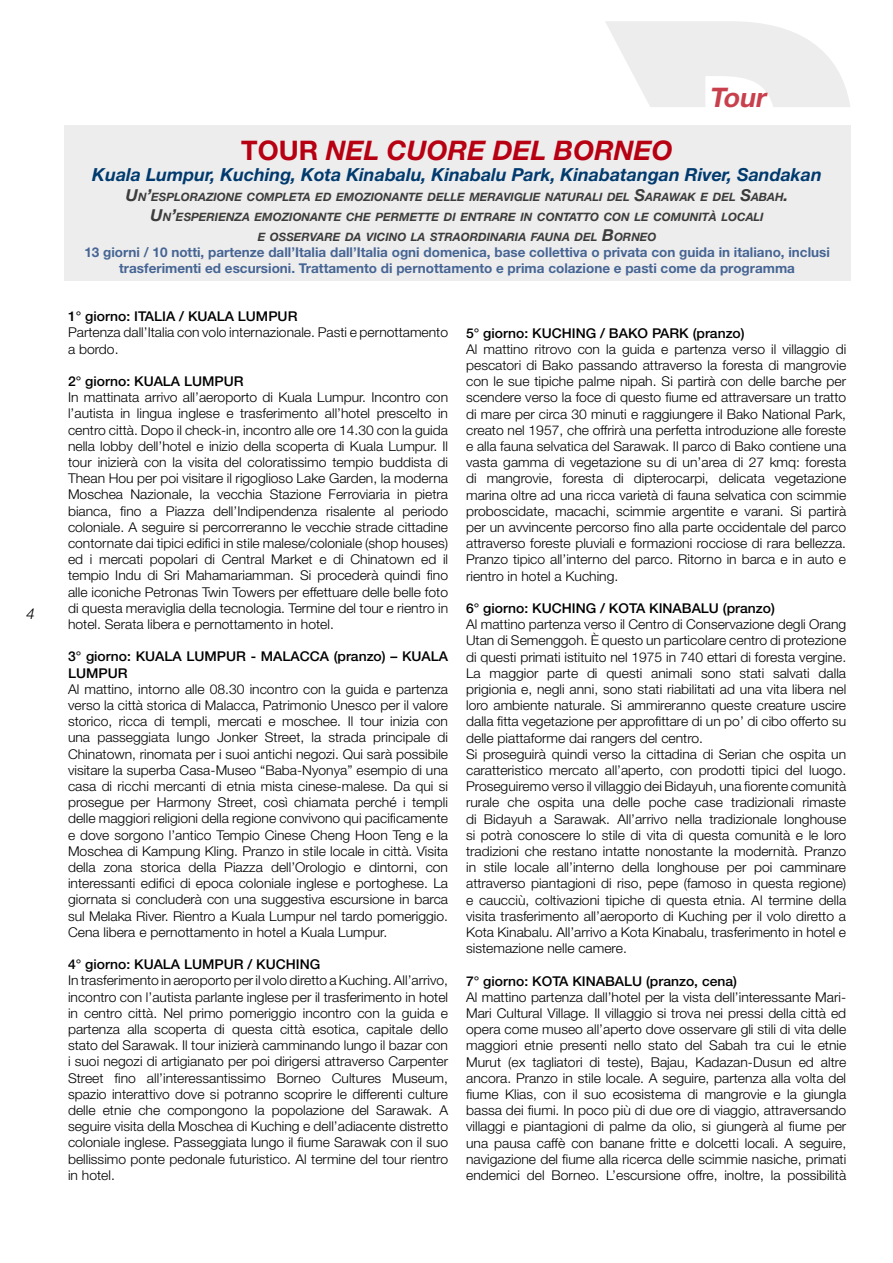
<style>
.page{position:relative;width:893px;height:1263px;background:#fff}
.page>*{position:absolute;margin:0;border:0;box-sizing:border-box;transform-origin:0 0}
.t1{font:italic 700 27px "Helvetica Neue";color:#b70012}
.t2{font:italic 700 27px "Helvetica Neue";color:#c9404d}
.t3{font:italic 700 18px "Helvetica Neue";color:#003a6e}
.t4{font:italic 300 15px "Helvetica Neue";color:#000}
.t5{font:300 13.5px/16.2px "Helvetica Neue";color:#000;text-align:justify}
.t6{font:500 13.5px/16.2px "Helvetica Neue";color:#000}
.t7{font:700 13.5px/16.2px "Helvetica Neue";color:#466594;text-align:center}
.t8{font:italic 700 11.55px/19.8px "Helvetica Neue";color:#3c3c3b;text-align:center}
.s1{font-style:normal}
.s2{font-size:16.5px}
</style>
<div class="page">
<svg style="left:605px;top:21px;width:245px;height:86px"></svg>
<div style="left:64px;top:125px;width:786px;height:156px;background:#ededed"></div>
<p class="t4" style="left:27px;top:602px;width:10px">4</p>
<h1 class="t2" style="left:709px;top:76px;width:66px">Tour</h1>
<h1 class="t1" style="left:241px;top:129px;width:433px"><span class="s1">TOUR</span> NEL CUORE DEL BORNEO</h1>
<h2 class="t3" style="left:92px;top:161px;width:731px">Kuala Lumpur, Kuching, Kota Kinabalu, Kinabalu Park, Kinabatangan River, Sandakan</h2>
<p class="t8" style="left:126px;top:187px;width:664px"><span class="s2">U</span>N<span class="s2">’</span>ESPLORAZIONE COMPLETA ED EMOZIONANTE DELLE MERAVIGLIE NATURALI DEL <span class="s2">S</span>ARAWAK E DEL <span class="s2">S</span>ABAH<span class="s2">.<br>U</span>N<span class="s2">’</span>ESPERIENZA EMOZIONANTE CHE PERMETTE DI ENTRARE IN CONTATTO CON LE COMUNITÀ LOCALI<br>E OSSERVARE DA VICINO LA STRAORDINARIA FAUNA DEL <span class="s2">B</span>ORNEO</p>
<p class="t7" style="left:84px;top:244px;width:747px">13 giorni / 10 notti, partenze dall’Italia dall’Italia ogni domenica, base collettiva o privata con guida in italiano, inclusi trasferimenti ed escursioni. Trattamento di pernottamento e prima colazione e pasti come da programma</p>
<p class="t6" style="left:68px;top:308px;width:231px">1° giorno: ITALIA / KUALA LUMPUR</p>
<p class="t5" style="left:68px;top:324px;width:382px">Partenza dall’Italia con volo internazionale. Pasti e pernottamento a bordo.</p>
<p class="t6" style="left:68px;top:372px;width:177px">2° giorno: KUALA LUMPUR</p>
<p class="t5" style="left:68px;top:388px;width:382px">In mattinata arrivo all’aeroporto di Kuala Lumpur. Incontro con l’autista in lingua inglese e trasferimento all’hotel prescelto in centro città. Dopo il check-in, incontro alle ore 14.30 con la guida nella lobby dell’hotel e inizio della scoperta di Kuala Lumpur. Il tour inizierà con la visita del coloratissimo tempio buddista di Thean Hou per poi visitare il rigoglioso Lake Garden, la moderna Moschea Nazionale, la vecchia Stazione Ferroviaria in pietra bianca, fino a Piazza dell’Indipendenza risalente al periodo coloniale. A seguire si percorreranno le vecchie strade cittadine contornate dai tipici edifici in stile malese/coloniale (shop houses) ed i mercati popolari di Central Market e di Chinatown ed il tempio Indu di Sri Mahamariamman. Si procederà quindi fino alle iconiche Petronas Twin Towers per effettuare delle belle foto di questa meraviglia della tecnologia. Termine del tour e rientro in hotel. Serata libera e pernottamento in hotel.</p>
<p class="t6" style="left:68px;top:648px;width:382px">3° giorno: KUALA LUMPUR - MALACCA (pranzo) – KUALA<br>LUMPUR</p>
<p class="t5" style="left:68px;top:680px;width:382px">Al mattino, intorno alle 08.30 incontro con la guida e partenza verso la città storica di Malacca, Patrimonio Unesco per il valore storico, ricca di templi, mercati e moschee. Il tour inizia con una passeggiata lungo Jonker Street, la strada principale di Chinatown, rinomata per i suoi antichi negozi. Qui sarà possibile visitare la superba Casa-Museo “Baba-Nyonya” esempio di una casa di ricchi mercanti di etnia mista cinese-malese. Da qui si prosegue per Harmony Street, così chiamata perché i templi delle maggiori religioni della regione convivono qui pacificamente e dove sorgono l’antico Tempio Cinese Cheng Hoon Teng e la Moschea di Kampung Kling. Pranzo in stile locale in città. Visita della zona storica della Piazza dell’Orologio e dintorni, con interessanti edifici di epoca coloniale inglese e portoghese. La giornata si concluderà con una suggestiva escursione in barca sul Melaka River. Rientro a Kuala Lumpur nel tardo pomeriggio.<br>Cena libera e pernottamento in hotel a Kuala Lumpur.</p>
<p class="t6" style="left:68px;top:956px;width:254px">4° giorno: KUALA LUMPUR / KUCHING</p>
<p class="t5" style="left:68px;top:972px;width:382px">In trasferimento in aeroporto per il volo diretto a Kuching. All’arrivo, incontro con l’autista parlante inglese per il trasferimento in hotel in centro città. Nel primo pomeriggio incontro con la guida e partenza alla scoperta di questa città esotica, capitale dello stato del Sarawak. Il tour inizierà camminando lungo il bazar con i suoi negozi di artigianato per poi dirigersi attraverso Carpenter Street fino all’interessantissimo Borneo Cultures Museum, spazio interattivo dove si potranno scoprire le differenti culture delle etnie che compongono la popolazione del Sarawak. A seguire visita della Moschea di Kuching e dell’adiacente distretto coloniale inglese. Passeggiata lungo il fiume Sarawak con il suo bellissimo ponte pedonale futuristico. Al termine del tour rientro in hotel.</p>
<p class="t6" style="left:466px;top:324px;width:280px">5° giorno: KUCHING / BAKO PARK (pranzo)</p>
<p class="t5" style="left:466px;top:340px;width:382px">Al mattino ritrovo con la guida e partenza verso il villaggio di pescatori di Bako passando attraverso la foresta di mangrovie con le sue tipiche palme nipah. Si partirà con delle barche per scendere verso la foce di questo fiume ed attraversare un tratto di mare per circa 30 minuti e raggiungere il Bako National Park, creato nel 1957, che offrirà una perfetta introduzione alle foreste e alla fauna selvatica del Sarawak. Il parco di Bako contiene una vasta gamma di vegetazione su di un’area di 27 kmq: foresta di mangrovie, foresta di dipterocarpi, delicata vegetazione marina oltre ad una ricca varietà di fauna selvatica con scimmie proboscidate, macachi, scimmie argentite e varani. Si partirà per un avvincente percorso fino alla parte occidentale del parco attraverso foreste pluviali e formazioni rocciose di rara bellezza.<br>Pranzo tipico all’interno del parco. Ritorno in barca e in auto e rientro in hotel a Kuching.</p>
<p class="t6" style="left:466px;top:599px;width:310px">6° giorno: KUCHING / KOTA KINABALU (pranzo)</p>
<p class="t5" style="left:466px;top:615px;width:382px;text-align:left">Al mattino partenza verso il Centro di Conservazione degli Orang Utan di Semenggoh. È questo un particolare centro di protezione di questi primati istituito nel 1975 in 740 ettari di foresta vergine.<br>La maggior parte di questi animali sono stati salvati dalla prigionia e, negli anni, sono stati riabilitati ad una vita libera nel loro ambiente naturale. Si ammireranno queste creature uscire dalla fitta vegetazione per approfittare di un po’ di cibo offerto su delle piattaforme dai rangers del centro.<br>Si proseguirà quindi verso la cittadina di Serian che ospita un caratteristico mercato all’aperto, con prodotti tipici del luogo.<br>Proseguiremo verso il villaggio dei Bidayuh, una fiorente comunità rurale che ospita una delle poche case tradizionali rimaste di Bidayuh a Sarawak. All’arrivo nella tradizionale longhouse si potrà conoscere lo stile di vita di questa comunità e le loro tradizioni che restano intatte nonostante la modernità. Pranzo in stile locale all’interno della longhouse per poi camminare attraverso piantagioni di riso, pepe (famoso in questa regione) e caucciù, coltivazioni tipiche di questa etnia. Al termine della visita trasferimento all’aeroporto di Kuching per il volo diretto a Kota Kinabalu. All’arrivo a Kota Kinabalu, trasferimento in hotel e sistemazione nelle camere.</p>
<p class="t6" style="left:466px;top:972px;width:272px">7° giorno: KOTA KINABALU (pranzo, cena)</p>
<p class="t5" style="left:466px;top:988px;width:382px">Al mattino partenza dall’hotel per la vista dell’interessante Mari-Mari Cultural Village. Il villaggio si trova nei pressi della città ed opera come museo all’aperto dove osservare gli stili di vita delle maggiori etnie presenti nello stato del Sabah tra cui le etnie Murut (ex tagliatori di teste), Bajau, Kadazan-Dusun ed altre ancora. Pranzo in stile locale. A seguire, partenza alla volta del fiume Klias, con il suo ecosistema di mangrovie e la giungla bassa dei fiumi. In poco più di due ore di viaggio, attraversando villaggi e piantagioni di palme da olio, si giungerà al fiume per una pausa caffè con banane fritte e dolcetti locali. A seguire, navigazione del fiume alla ricerca delle scimmie nasiche, primati endemici del Borneo. L’escursione offre, inoltre, la possibilità</p>
</div>
